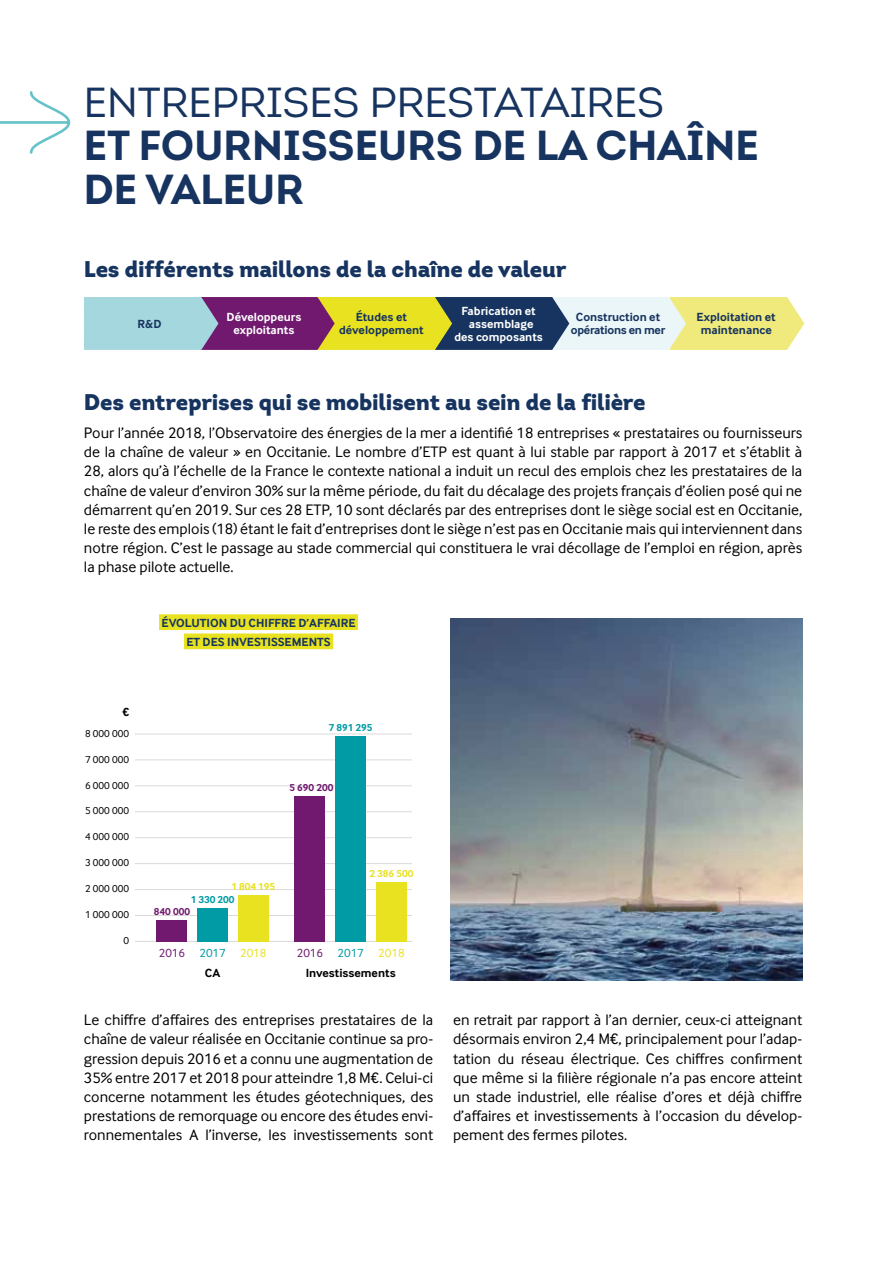
<style>
.page{position:relative;width:893px;height:1263px;background:#fff}
.page>*{position:absolute;margin:0;border:0;box-sizing:border-box;transform-origin:0 0}
.t1{font:700 42px/43.7px "Intro";letter-spacing:-.01em;color:#16345f}
.t2{font:42px "Intro";letter-spacing:-.01em;color:#16345f}
.t3{font:900 22.65px "Intro";letter-spacing:-.01em;color:#16345f}
.t4{font:15.75px/19.2px "Inter Face";color:#000;text-align:justify}
.t5{font:700 12.3px/13px "Inter Face";color:#16345f;text-align:center}
.t6{font:700 12.3px/13px "Inter Face";color:#fff;text-align:center}
.t7{font:12.3px "Inter Face";color:#71196f}
.t8{font:700 12.3px "Inter Face";color:#000}
.t9{font:10.5px "Inter Face";color:#000}
.t10{font:700 10.5px "Inter Face";color:#009ba4}
.t11{font:700 10.5px "Inter Face";color:#e8e221}
.t12{font:700 10.5px "Inter Face";color:#71196f}
.s1{color:#009ba4}
.s2{color:#e8e221}
</style>
<div class="page">
<svg style="left:0;top:91px;width:71px;height:63px"></svg>
<svg style="left:84px;top:297px;width:720px;height:53px;background:#a8a88d"></svg>
<div style="left:159px;top:614px;width:199px;height:16px;background:#e8e221"></div>
<div style="left:184px;top:633px;width:149px;height:16px;background:#e8e221"></div>
<hr style="left:135px;top:941px;width:277px;height:1px;background:#dadada">
<hr style="left:135px;top:915px;width:277px;height:1px;background:#dadada">
<hr style="left:135px;top:889px;width:277px;height:1px;background:#dadada">
<hr style="left:135px;top:863px;width:277px;height:1px;background:#dadada">
<hr style="left:135px;top:837px;width:277px;height:1px;background:#dadada">
<hr style="left:135px;top:811px;width:277px;height:1px;background:#dadada">
<hr style="left:135px;top:785px;width:277px;height:1px;background:#dadada">
<hr style="left:135px;top:760px;width:277px;height:1px;background:#dadada">
<hr style="left:135px;top:734px;width:277px;height:1px;background:#dadada">
<div style="left:336px;top:736px;width:30px;height:206px;background:#009ba4"></div>
<div style="left:295px;top:796px;width:30px;height:146px;background:#71196f"></div>
<div style="left:198px;top:908px;width:30px;height:34px;background:#009ba4"></div>
<div style="left:157px;top:921px;width:30px;height:21px;background:#71196f"></div>
<div style="left:238px;top:895px;width:30px;height:47px;background:#e8e221"></div>
<div style="left:376px;top:883px;width:30px;height:59px;background:#e8e221"></div>
<img style="left:451px;top:618px;width:351px;height:362px">
<h1 class="t2" style="left:83px;top:76px;width:582px">ENTREPRISES PRESTATAIRES</h1>
<h1 class="t1" style="left:83px;top:123px;width:677px">ET FOURNISSEURS DE LA CHAÎNE<br>DE VALEUR</h1>
<h2 class="t3" style="left:84px;top:254px;width:484px">Les différents maillons de la chaîne de valeur</h2>
<p class="t5" style="left:138px;top:317px;width:25px">R&amp;D</p>
<p class="t6" style="left:227px;top:310px;width:76px">Développeurs exploitants</p>
<p class="t5" style="left:339px;top:310px;width:86px">Études et développement</p>
<p class="t6" style="left:454px;top:304px;width:90px">Fabrication et assemblage<br>des composants</p>
<p class="t5" style="left:571px;top:310px;width:96px">Construction et opérations en mer</p>
<h2 class="t3" style="left:84px;top:387px;width:563px">Des entreprises qui se mobilisent au sein de la filière</h2>
<p class="t5" style="left:697px;top:310px;width:81px">Exploitation et maintenance</p>
<p class="t4" style="left:84px;top:423px;width:720px">Pour l’année 2018, l’Observatoire des énergies de la mer a identifié 18 entreprises « prestataires ou fournisseurs de la chaîne de valeur » en Occitanie. Le nombre d’ETP est quant à lui stable par rapport à 2017 et s’établit à 28, alors qu’à l’échelle de la France le contexte national a induit un recul des emplois chez les prestataires de la chaîne de valeur d’environ 30% sur la même période, du fait du décalage des projets français d’éolien posé qui ne démarrent qu’en 2019. Sur ces 28 ETP, 10 sont déclarés par des entreprises dont le siège social est en Occitanie, le reste des emplois (18) étant le fait d’entreprises dont le siège n’est pas en Occitanie mais qui interviennent dans notre région. C’est le passage au stade commercial qui constituera le vrai décollage de l’emploi en région, après la phase pilote actuelle.</p>
<p class="t8" style="left:122px;top:705px;width:8px">€</p>
<p class="t9" style="left:85px;top:727px;width:45px">8 000 000</p>
<p class="t9" style="left:85px;top:753px;width:45px">7 000 000</p>
<p class="t9" style="left:85px;top:779px;width:45px">6 000 000</p>
<p class="t9" style="left:85px;top:805px;width:45px">5 000 000</p>
<p class="t9" style="left:85px;top:831px;width:45px">4 000 000</p>
<p class="t9" style="left:85px;top:857px;width:45px">3 000 000</p>
<p class="t9" style="left:85px;top:883px;width:45px">2 000 000</p>
<p class="t9" style="left:85px;top:908px;width:45px">1 000 000</p>
<p class="t9" style="left:123px;top:934px;width:7px">0</p>
<p class="t5" style="left:162px;top:613px;width:196px;line-height:19.2px">ÉVOLUTION DU CHIFFRE D’AFFAIRE<br>ET DES INVESTISSEMENTS</p>
<p class="t10" style="left:329px;top:721px;width:45px">7 891 295</p>
<p class="t12" style="left:290px;top:782px;width:45px">5 690 200</p>
<p class="t11" style="left:231px;top:880px;width:45px">1 804 195</p>
<p class="t10" style="left:191px;top:893px;width:45px">1 330 200</p>
<p class="t12" style="left:154px;top:905px;width:38px">840 000</p>
<p class="t7" style="left:159px;top:946px;width:109px">2016 <span class="s1">2017</span> <span class="s2">2018</span></p>
<p class="t11" style="left:369px;top:868px;width:45px">2 386 500</p>
<p class="t7" style="left:297px;top:946px;width:109px">2016 <span class="s1">2017</span> <span class="s2">2018</span></p>
<p class="t8" style="left:205px;top:965px;width:17px">CA</p>
<p class="t8" style="left:306px;top:966px;width:91px">Investissements</p>
<p class="t4" style="left:84px;top:1010px;width:351px">Le chiffre d’affaires des entreprises prestataires de la chaîne de valeur réalisée en Occitanie continue sa pro&shy;gression depuis 2016 et a connu une augmentation de 35% entre 2017 et 2018 pour atteindre 1,8 M€. Celui-ci concerne notamment les études géotechniques, des prestations de remorquage ou encore des études envi&shy;ronnementales A l’inverse, les investissements sont</p>
<p class="t4" style="left:453px;top:1010px;width:351px">en retrait par rapport à l’an dernier, ceux-ci atteignant désormais environ 2,4 M€, principalement pour l’adap&shy;tation du réseau électrique. Ces chiffres confirment que même si la filière régionale n’a pas encore atteint un stade industriel, elle réalise d’ores et déjà chiffre d’affaires et investissements à l’occasion du dévelop&shy;pement des fermes pilotes.</p>
</div>
